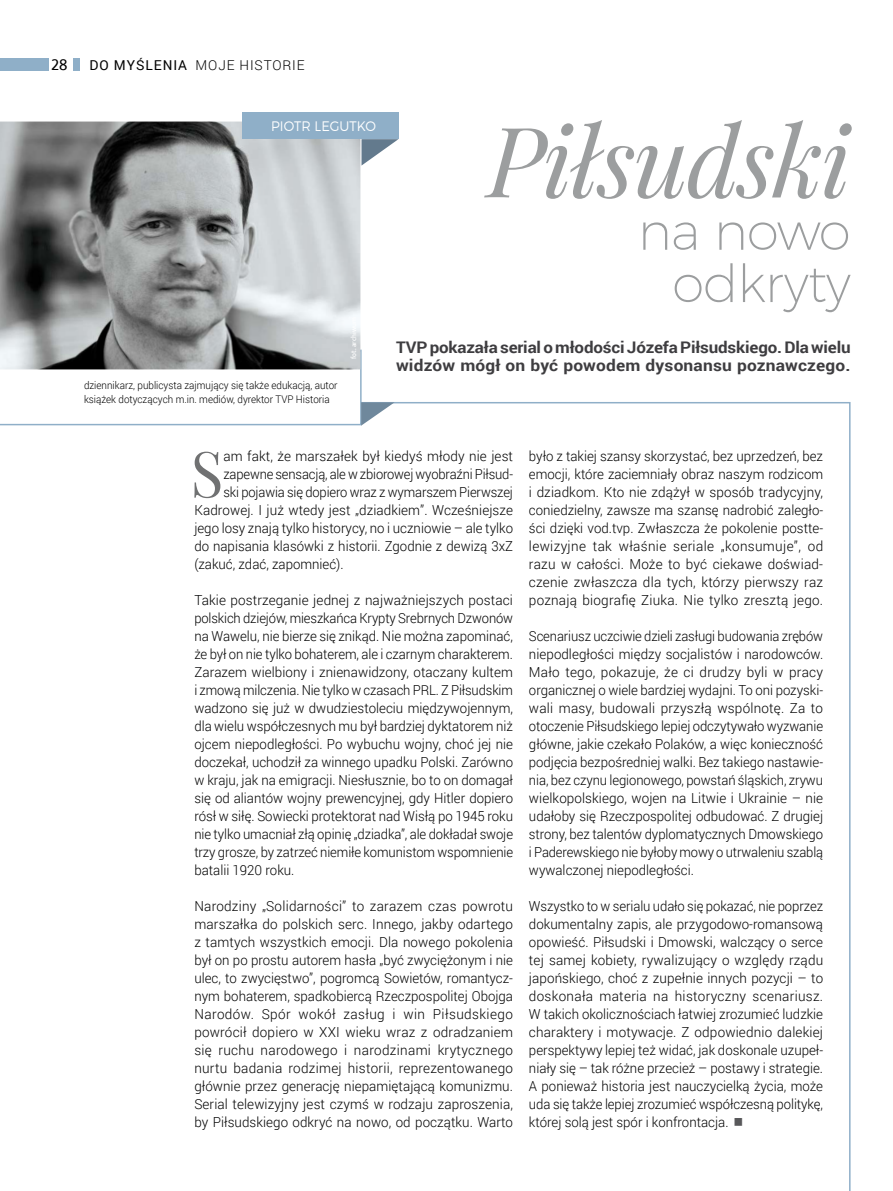
<style>
.page{position:relative;width:893px;height:1191px;background:#fff}
.page>*{position:absolute;margin:0;border:0;box-sizing:border-box;transform-origin:0 0}
.t1{font:italic 97.5px "Playfair Display";letter-spacing:-.02em;color:#9c9e9f}
.t2{font:63.3px "Playfair Display SC";color:#707172;scale:.96 1}
.t3{font:200 52.2px/52.2px "Montserrat";letter-spacing:-.02em;color:#9c9e9f;text-align:right}
.t4{font:16.5px "Ek Mukta";color:#000}
.t5{font:700 16.05px/18px "Roboto";letter-spacing:-.01em;color:#3e3d40;scale:1.06 1}
.t6{font:300 13.8px/18px "Roboto";color:#000;text-align:justify}
.t7{font:300 13.8px/18px "Roboto";color:#000;text-align:justify;scale:.94 1}
.t8{font:300 13.8px/18px "Roboto";color:#000;text-align:justify;scale:.95 1}
.t9{font:300 13.8px/18px "Roboto";color:#000;text-align:justify;scale:.96 1}
.t10{font:300 13.8px "Montserrat";color:#fff;scale:.94 1}
.t11{font:300 13.65px "Roboto";letter-spacing:.06em;color:#000}
.t12{font:300 10.5px/13.5px "Roboto";color:#000;scale:.94 1}
.t13{font:500 7.5px "Ek Mukta";color:#fff;scale:.94 1}
.s1{font-weight:400}
</style>
<div class="page">
<svg style="left:0;top:350px;width:395px;height:76px"></svg>
<div style="left:73px;top:58px;width:7px;height:13px;background:#8fafc8"></div>
<div style="left:0;top:58px;width:49px;height:13px;background:#8fafc8"></div>
<img style="left:0;top:122px;width:360px;height:247px">
<div style="left:242px;top:113px;width:156px;height:26px;background:#8fafc8"></div>
<svg style="left:361px;top:139px;width:37px;height:27px"></svg>
<hr style="left:84px;top:375px;width:154px;height:1px;background:#fff">
<p class="t4" style="left:51px;top:54px;width:18px">28</p>
<p class="t11" style="left:89px;top:56px;width:217px"><span class="s1">DO MYŚLENIA</span> MOJE HISTORIE</p>
<p class="t10" style="left:271px;top:115px;width:113px">PIOTR LEGUTKO</p>
<p class="t12" style="left:84px;top:378px;width:271px">dziennikarz, publicysta zajmujący się także edukacją, autor książek dotyczących m.in. mediów, dyrektor TVP Historia</p>
<p class="t13" style="left:349px;top:359px;width:46px;rotate:-90deg">fot. archiwum</p>
<h1 class="t1" style="left:487px;top:96px;width:365px">Piłsudski</h1>
<h3 class="t3" style="left:638px;top:200px;width:214px">na nowo odkryty</h3>
<p class="t5" style="left:396px;top:338px;width:430px">TVP pokazała serial o młodości Józefa Piłsudskiego. Dla wielu widzów mógł on być powodem dysonansu poznawczego.</p>
<h2 class="t2" style="left:191px;top:435px;width:36px">S</h2>
<p class="t6" style="left:223px;top:447px;width:291px">am fakt, że marszałek był kiedyś młody nie jest</p>
<p class="t7" style="left:223px;top:465px;width:310px">zapewne sensacją, ale w zbiorowej wyobraźni Piłsud-</p>
<p class="t7" style="left:223px;top:483px;width:310px">ski pojawia się dopiero wraz z wymarszem Pierwszej</p>
<p class="t6" style="left:194px;top:501px;width:320px">Kadrowej. I już wtedy jest „dziadkiem”. Wcześniejsze</p>
<p class="t9" style="left:194px;top:519px;width:333px">jego losy znają tylko historycy, no i uczniowie – ale tylko</p>
<p class="t9" style="left:194px;top:537px;width:333px">do napisania klasówki z historii. Zgodnie z dewizą 3xZ</p>
<p class="t9" style="left:194px;top:555px;width:157px">(zakuć, zdać, zapomnieć).</p>
<p class="t6" style="left:194px;top:591px;width:320px">Takie postrzeganie jednej z najważniejszych postaci polskich dziejów, mieszkańca Krypty Srebrnych Dzwonów na Wawelu, nie bierze się znikąd. Nie można zapominać, że był on nie tylko bohaterem, ale i czarnym charakterem.<br>Zarazem wielbiony i znienawidzony, otaczany kultem i zmową milczenia. Nie tylko w czasach PRL. Z Piłsudskim wadzono się już w dwudziestoleciu międzywojennym, dla wielu współczesnych mu był bardziej dyktatorem niż ojcem niepodległości. Po wybuchu wojny, choć jej nie doczekał, uchodził za winnego upadku Polski. Zarówno w kraju, jak na emigracji. Niesłusznie, bo to on domagał się od aliantów wojny prewencyjnej, gdy Hitler dopiero rósł w siłę. Sowiecki protektorat nad Wisłą po 1945 roku nie tylko umacniał złą opinię „dziadka”, ale dokładał swoje trzy grosze, by zatrzeć niemiłe komunistom wspomnienie batalii 1920 roku.</p>
<p class="t6" style="left:194px;top:897px;width:320px">Narodziny „Solidarności” to zarazem czas powrotu marszałka do polskich serc. Innego, jakby odartego z tamtych wszystkich emocji. Dla nowego pokolenia był on po prostu autorem hasła „być zwyciężonym i nie ulec, to zwycięstwo”, pogromcą Sowietów, romantycz&shy;nym bohaterem, spadkobiercą Rzeczpospolitej Obojga Narodów. Spór wokół zasług i win Piłsudskiego powrócił dopiero w XXI wieku wraz z odradzaniem się ruchu narodowego i narodzinami krytycznego nurtu badania rodzimej historii, reprezentowanego głównie przez generację niepamiętającą komunizmu.<br>Serial telewizyjny jest czymś w rodzaju zaproszenia, by Piłsudskiego odkryć na nowo, od początku. Warto</p>
<p class="t9" style="left:529px;top:447px;width:308px">było z takiej szansy skorzystać, bez uprzedzeń, bez emocji, które zaciemniały obraz naszym rodzicom i dziadkom. Kto nie zdążył w sposób tradycyjny, coniedzielny, zawsze ma szansę nadrobić zaległo&shy;ści dzięki vod.tvp. Zwłaszcza że pokolenie postte&shy;lewizyjne tak właśnie seriale „konsumuje”, od razu w całości. Może to być ciekawe doświad&shy;czenie zwłaszcza dla tych, którzy pierwszy raz poznają biografię Ziuka. Nie tylko zresztą jego.</p>
<p class="t7" style="left:529px;top:627px;width:314px">Scenariusz uczciwie dzieli zasługi budowania zrębów niepodległości między socjalistów i narodowców.<br>Mało tego, pokazuje, że ci drudzy byli w pracy organicznej o wiele bardziej wydajni. To oni pozyski&shy;wali masy, budowali przyszłą wspólnotę. Za to otoczenie Piłsudskiego lepiej odczytywało wyzwanie główne, jakie czekało Polaków, a więc konieczność podjęcia bezpośredniej walki. Bez takiego nastawie&shy;nia, bez czynu legionowego, powstań śląskich, zrywu wielkopolskiego, wojen na Litwie i Ukrainie – nie udałoby się Rzeczpospolitej odbudować. Z drugiej strony, bez talentów dyplomatycznych Dmowskiego i Paderewskiego nie byłoby mowy o utrwaleniu szablą wywalczonej niepodległości.</p>
<p class="t8" style="left:529px;top:897px;width:311px">Wszystko to w serialu udało się pokazać, nie poprzez dokumentalny zapis, ale przygodowo-romansową opowieść. Piłsudski i Dmowski, walczący o serce tej samej kobiety, rywalizujący o względy rządu japońskiego, choć z zupełnie innych pozycji – to doskonała materia na historyczny scenariusz.<br>W takich okolicznościach łatwiej zrozumieć ludzkie charaktery i motywacje. Z odpowiednio dalekiej perspektywy lepiej też widać, jak doskonale uzupeł&shy;niały się – tak różne przecież – postawy i strategie.<br>A ponieważ historia jest nauczycielką życia, może uda się także lepiej zrozumieć współczesną politykę, której solą jest spór i konfrontacja.</p>
</div>
